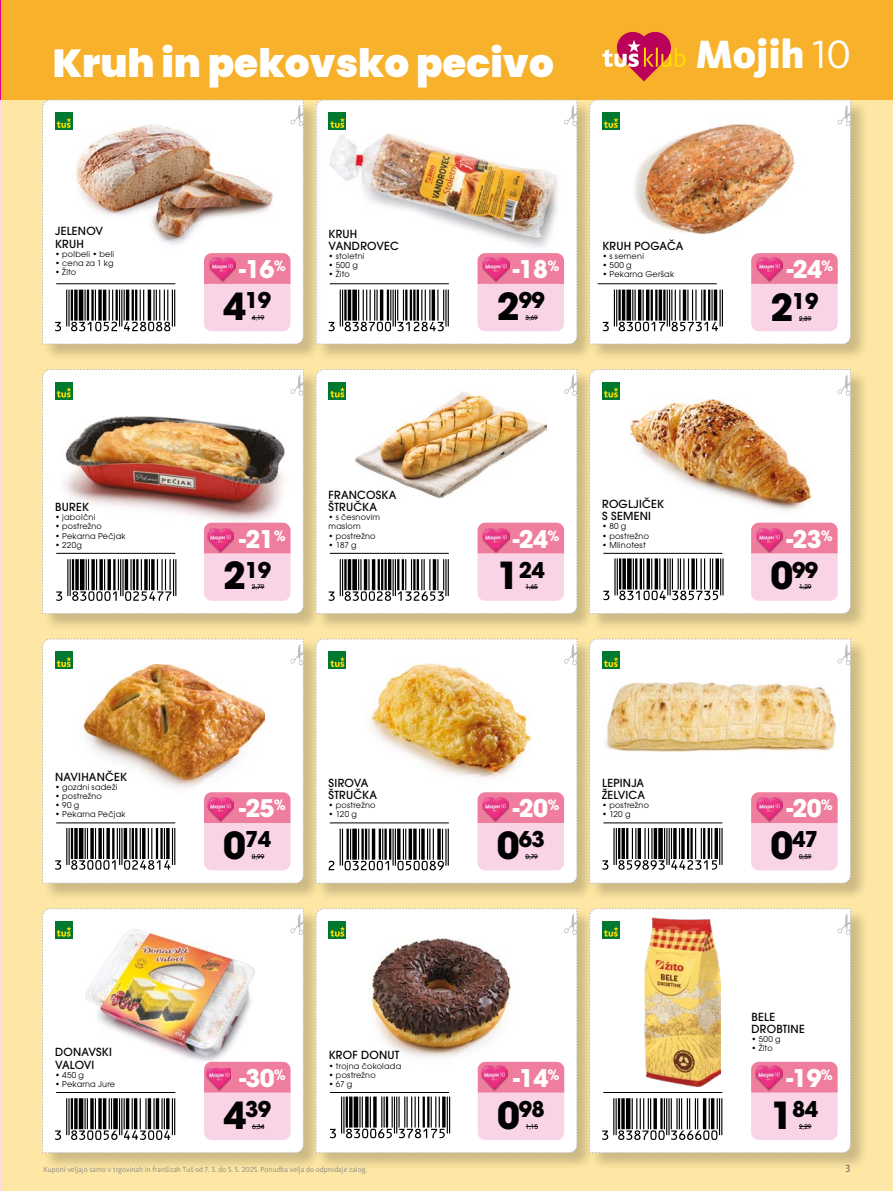
<style>
.page{position:relative;width:893px;height:1191px;background:#fff}
.page>*{position:absolute;margin:0;border:0;box-sizing:border-box;transform-origin:0 0}
.t1{font:900 40.95px "Kievit";color:#fff}
.t2{font:900 39px "Poppins";color:#fff}
.t3{font:700 24.15px "ITC Avant Garde Pro";letter-spacing:-.03em;color:#fff}
.t4{font:700 21.6px "ITC Avant Garde Pro";letter-spacing:-.03em;color:#000}
.t5{font:500 11.1px/12.1px "ITC Avant Garde Pro";letter-spacing:.02em;color:#000}
.t6{font:10.65px "Kievit";color:#575756}
.t7{font:8.1px/9.1px "ITC Avant Garde Pro";letter-spacing:.03em;color:#000}
.t8{font:7.65px "Kievit";color:#878787}
.t9{font:500 6.45px "ITC Avant Garde Pro";letter-spacing:-.01em;color:#000}
.s1{font-weight:400}
.s2{font-size:37.05px}
</style>
<div class="page">
<div style="left:1px;top:0;width:892px;height:1191px;background:#fee7a4"></div>
<div style="left:1px;top:0;width:892px;height:100px;background:#f8b12a"></div>
<div style="left:43px;top:369px;width:279px;height:262px;background:#000;opacity:.2"></div>
<div style="left:43px;top:639px;width:279px;height:262px;background:#000;opacity:.2"></div>
<div style="left:43px;top:908px;width:279px;height:262px;background:#000;opacity:.2"></div>
<div style="left:316px;top:369px;width:279px;height:262px;background:#000;opacity:.2"></div>
<div style="left:316px;top:639px;width:279px;height:262px;background:#000;opacity:.2"></div>
<div style="left:316px;top:908px;width:279px;height:262px;background:#000;opacity:.2"></div>
<div style="left:590px;top:369px;width:279px;height:262px;background:#000;opacity:.2"></div>
<div style="left:590px;top:639px;width:279px;height:262px;background:#000;opacity:.2"></div>
<div style="left:590px;top:908px;width:279px;height:262px;background:#000;opacity:.2"></div>
<div style="left:316px;top:100px;width:279px;height:262px;background:#000;opacity:.2"></div>
<div style="left:590px;top:100px;width:279px;height:262px;background:#000;opacity:.2"></div>
<div style="left:43px;top:100px;width:279px;height:262px;background:#000;opacity:.2"></div>
<svg style="left:602px;top:32px;width:83px;height:49px"></svg>
<hr style="left:0;top:0;width:1px;height:1191px;background:#fad8e9">
<hr style="left:0;top:0;width:1px;height:100px;background:#e6007d">
<svg style="left:42px;top:100px;width:262px;height:244px;background:#e5d6d4"></svg>
<img style="left:42px;top:369px;width:262px;height:245px">
<img style="left:42px;top:638px;width:262px;height:245px">
<img style="left:42px;top:908px;width:262px;height:245px">
<svg style="left:316px;top:369px;width:261px;height:245px;background:#eaddd7"></svg>
<img style="left:316px;top:638px;width:261px;height:245px">
<svg style="left:316px;top:908px;width:261px;height:245px;background:#d7cac9"></svg>
<img style="left:589px;top:369px;width:262px;height:245px">
<svg style="left:589px;top:638px;width:262px;height:245px;background:#eee0d6"></svg>
<svg style="left:589px;top:908px;width:262px;height:245px;background:#edddd2"></svg>
<svg style="left:589px;top:100px;width:262px;height:245px;background:#e9d6cf"></svg>
<img style="left:316px;top:100px;width:262px;height:245px">
<h2 class="t2" style="left:53px;top:40px;width:503px">Kruh in pekovsko pecivo</h2>
<h1 class="t1" style="left:696px;top:29px;width:157px">Mojih <span class="s1">10</span></h1>
<h3 class="t5" style="left:55px;top:225px;width:50px">JELENOV<br>KRUH</h3>
<p class="t7" style="left:55px;top:249px;width:61px">• polbeli • beli</p>
<p class="t7" style="left:55px;top:258px;width:60px">• cena za 1 kg</p>
<p class="t7" style="left:55px;top:267px;width:23px">• Žito</p>
<h3 class="t5" style="left:55px;top:501px;width:35px">BUREK</h3>
<p class="t7" style="left:55px;top:512px;width:42px">• jabolčni</p>
<p class="t7" style="left:55px;top:522px;width:48px">• postrežno</p>
<p class="t7" style="left:55px;top:531px;width:72px">• Pekarna Pečjak</p>
<p class="t7" style="left:55px;top:540px;width:28px">• 220g</p>
<h3 class="t5" style="left:55px;top:770px;width:73px">NAVIHANČEK</h3>
<p class="t7" style="left:55px;top:782px;width:64px">• gozdni sadeži</p>
<p class="t7" style="left:55px;top:791px;width:48px">• postrežno</p>
<p class="t7" style="left:55px;top:800px;width:26px">• 90 g</p>
<p class="t7" style="left:55px;top:809px;width:72px">• Pekarna Pečjak</p>
<h3 class="t5" style="left:55px;top:1046px;width:58px">DONAVSKI<br>VALOVI</h3>
<p class="t7" style="left:55px;top:1070px;width:30px">• 450 g</p>
<p class="t7" style="left:55px;top:1079px;width:62px">• Pekarna Jure</p>
<h3 class="t3" style="left:239px;top:253px;width:48px">-16<sup>%</sup></h3>
<h3 class="t4" style="left:223px;top:286px;width:49px"><span class="s2">4</span>19</h3>
<p class="t9" style="left:252px;top:313px;width:14px">4,19</p>
<h3 class="t5" style="left:329px;top:227px;width:72px">KRUH<br>VANDROVEC</h3>
<p class="t7" style="left:329px;top:251px;width:37px">• stoletni</p>
<p class="t7" style="left:329px;top:260px;width:31px">• 500 g</p>
<p class="t7" style="left:329px;top:269px;width:23px">• Žito</p>
<h3 class="t3" style="left:239px;top:522px;width:48px">-21<sup>%</sup></h3>
<h3 class="t4" style="left:223px;top:555px;width:49px"><span class="s2">2</span>19</h3>
<p class="t9" style="left:252px;top:583px;width:14px">2,79</p>
<h3 class="t5" style="left:329px;top:489px;width:69px">FRANCOSKA<br>ŠTRUČKA</h3>
<p class="t7" style="left:329px;top:512px;width:53px">• s česnovim maslom</p>
<p class="t7" style="left:329px;top:531px;width:48px">• postrežno</p>
<p class="t7" style="left:329px;top:540px;width:29px">• 187 g</p>
<h3 class="t3" style="left:239px;top:792px;width:48px">-25<sup>%</sup></h3>
<h3 class="t4" style="left:223px;top:825px;width:49px"><span class="s2">0</span>74</h3>
<p class="t9" style="left:252px;top:852px;width:14px">0,99</p>
<h3 class="t5" style="left:329px;top:776px;width:50px">SIROVA<br>ŠTRUČKA</h3>
<p class="t7" style="left:329px;top:800px;width:48px">• postrežno</p>
<p class="t7" style="left:329px;top:809px;width:30px">• 120 g</p>
<h3 class="t3" style="left:239px;top:1061px;width:48px">-30<sup>%</sup></h3>
<h3 class="t4" style="left:223px;top:1094px;width:49px"><span class="s2">4</span>39</h3>
<p class="t9" style="left:252px;top:1122px;width:14px">6,34</p>
<h3 class="t5" style="left:329px;top:1049px;width:72px">KROF DONUT</h3>
<p class="t7" style="left:329px;top:1061px;width:74px">• trojna čokolada</p>
<p class="t7" style="left:329px;top:1070px;width:48px">• postrežno</p>
<p class="t7" style="left:329px;top:1079px;width:25px">• 67 g</p>
<h3 class="t3" style="left:513px;top:253px;width:48px">-18<sup>%</sup></h3>
<h3 class="t4" style="left:497px;top:286px;width:49px"><span class="s2">2</span>99</h3>
<p class="t9" style="left:525px;top:313px;width:14px">3,69</p>
<h3 class="t5" style="left:602px;top:239px;width:83px">KRUH POGAČA</h3>
<p class="t7" style="left:602px;top:251px;width:43px">• s semeni</p>
<p class="t7" style="left:602px;top:260px;width:31px">• 500 g</p>
<p class="t7" style="left:602px;top:269px;width:73px">• Pekarna Geršak</p>
<h3 class="t3" style="left:513px;top:522px;width:48px">-24<sup>%</sup></h3>
<h3 class="t4" style="left:497px;top:555px;width:49px"><span class="s2">1</span>24</h3>
<p class="t9" style="left:525px;top:583px;width:14px">1,65</p>
<h3 class="t5" style="left:602px;top:498px;width:63px">ROGLJIČEK<br>S SEMENI</h3>
<p class="t7" style="left:602px;top:522px;width:26px">• 80 g</p>
<p class="t7" style="left:602px;top:531px;width:48px">• postrežno</p>
<p class="t7" style="left:602px;top:540px;width:45px">• Mlinotest</p>
<h3 class="t3" style="left:787px;top:253px;width:48px">-24<sup>%</sup></h3>
<h3 class="t4" style="left:770px;top:287px;width:49px"><span class="s2">2</span>19</h3>
<p class="t9" style="left:799px;top:314px;width:14px">2,89</p>
<h3 class="t3" style="left:786px;top:522px;width:48px">-23<sup>%</sup></h3>
<h3 class="t4" style="left:770px;top:555px;width:49px"><span class="s2">0</span>99</h3>
<p class="t9" style="left:799px;top:583px;width:14px">1,29</p>
<h3 class="t3" style="left:513px;top:792px;width:48px">-20<sup>%</sup></h3>
<h3 class="t4" style="left:497px;top:825px;width:49px"><span class="s2">0</span>63</h3>
<p class="t9" style="left:525px;top:852px;width:14px">0,79</p>
<h3 class="t5" style="left:602px;top:776px;width:44px">LEPINJA<br>ŽELVICA</h3>
<p class="t7" style="left:602px;top:800px;width:48px">• postrežno</p>
<p class="t7" style="left:602px;top:809px;width:30px">• 120 g</p>
<h3 class="t3" style="left:786px;top:792px;width:48px">-20<sup>%</sup></h3>
<h3 class="t4" style="left:770px;top:825px;width:49px"><span class="s2">0</span>47</h3>
<p class="t9" style="left:799px;top:852px;width:14px">0,59</p>
<h3 class="t5" style="left:751px;top:1010px;width:55px">BELE<br>DROBTINE</h3>
<p class="t7" style="left:751px;top:1034px;width:31px">• 500 g</p>
<p class="t7" style="left:751px;top:1043px;width:23px">• Žito</p>
<h3 class="t3" style="left:513px;top:1061px;width:48px">-14<sup>%</sup></h3>
<h3 class="t4" style="left:497px;top:1094px;width:49px"><span class="s2">0</span>98</h3>
<p class="t9" style="left:526px;top:1122px;width:14px">1,15</p>
<h3 class="t3" style="left:786px;top:1061px;width:48px">-19<sup>%</sup></h3>
<h3 class="t4" style="left:770px;top:1094px;width:49px"><span class="s2">1</span>84</h3>
<p class="t9" style="left:799px;top:1122px;width:14px">2,29</p>
<p class="t8" style="left:43px;top:1164px;width:325px">Kuponi veljajo samo v trgovinah in franπizah Tuπ od 7. 3. do 5. 5. 2025. Ponudba velja do odprodaje zalog.</p>
<h3 class="t6" style="left:845px;top:1162px;width:6px">3</h3>
</div>
